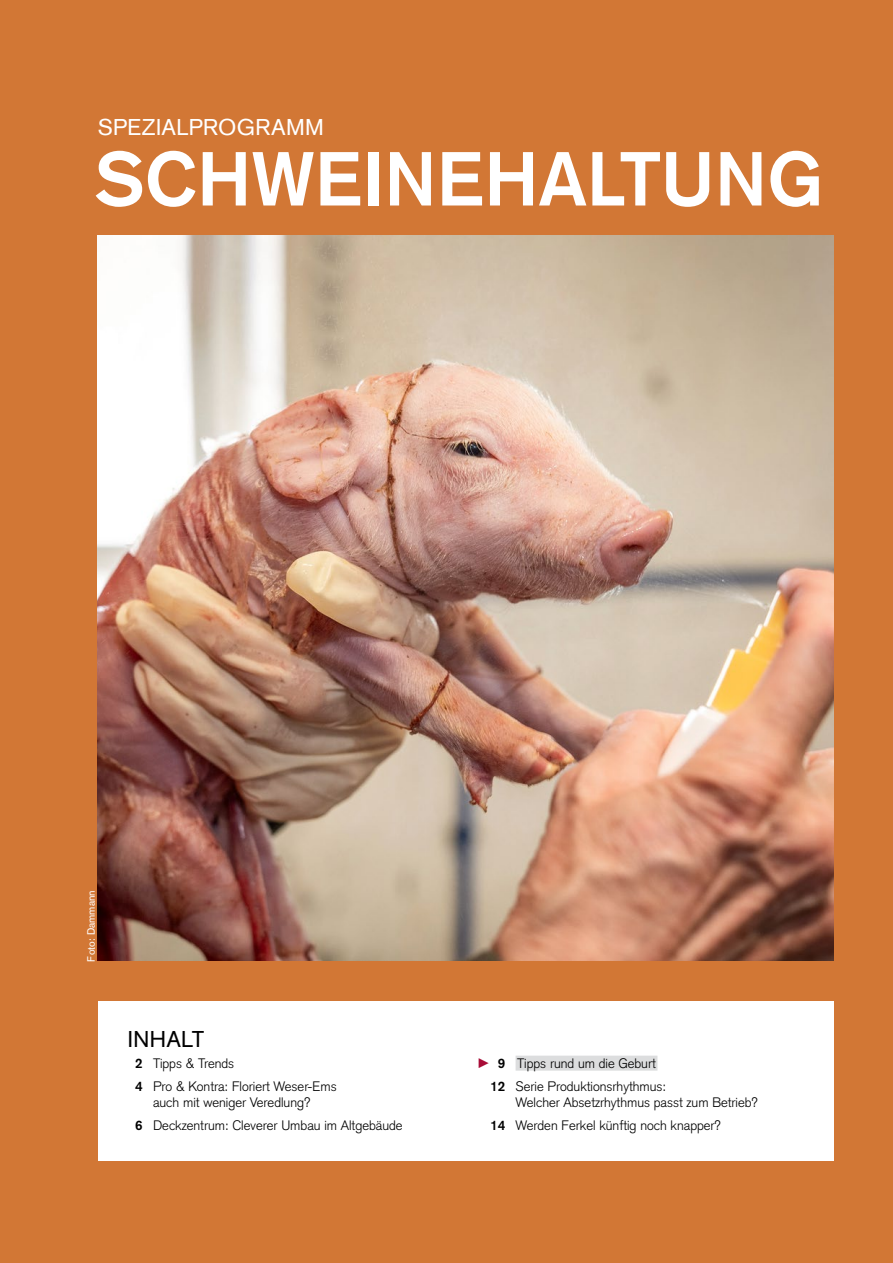
<style>
.page{position:relative;width:893px;height:1263px;background:#d27735}
.page>*{position:absolute;margin:0;border:0;box-sizing:border-box;transform-origin:0 0}
.t1{font:700 75px "Basic Commercial LT Pro";letter-spacing:.015em;color:#fff}
.t2{font:22.5px "Basic Commercial LT Pro";letter-spacing:.01em;color:#fff}
.GT_Innentitel_Inhalt{font:22.5px "Basic Commercial LT Pro";letter-spacing:.01em;color:#000}
.GT_Innentitel_Inhalt-2{font:300 13.5px/16.6px "Basic Commercial LT Pro";color:#000}
.GT_Bildnachweis{font:10.5px "Basic Commercial LT Pro";color:#fff}
.s1{font-weight:700}
</style>
<div class="page">
<img style="left:98px;top:236px;width:735px;height:725px">
<div style="left:98px;top:1001px;width:735px;height:160px;background:#fff"></div>
<div style="left:516px;top:1056px;width:141px;height:15px;background:#dcddde"></div>
<p class="t2" style="left:98px;top:114px;width:228px">SPEZIALPROGRAMM</p>
<p class="t1" style="left:96px;top:135px;width:729px">SCHWEINEHALTUNG</p>
<p class="GT_Bildnachweis" style="left:85px;top:962px;width:73px;rotate:-90deg">Foto: Dammann</p>
<p class="GT_Innentitel_Inhalt" style="left:128px;top:1025px;width:78px">INHALT</p>
<p class="GT_Innentitel_Inhalt-2" style="left:135px;top:1055px;width:101px"><span class="s1">2</span> Tipps &amp; Trends</p>
<p class="GT_Innentitel_Inhalt-2" style="left:153px;top:1078px;width:185px;text-indent:-18px"><span class="s1">4</span> Pro &amp; Kontra: Floriert Weser-Ems auch mit weniger Veredlung?</p>
<p class="GT_Innentitel_Inhalt-2" style="left:135px;top:1117px;width:269px"><span class="s1">6</span> Deckzentrum: Cleverer Umbau im Altgebäude</p>
<p class="GT_Innentitel_Inhalt-2" style="left:498px;top:1055px;width:159px"><span class="s1">9</span> Tipps rund um die Geburt</p>
<p class="GT_Innentitel_Inhalt-2" style="left:516px;top:1078px;width:244px;text-indent:-25px"><span class="s1">12</span> Serie Produktionsrhythmus:<br>Welcher Absetzrhythmus passt zum Betrieb?</p>
<p class="GT_Innentitel_Inhalt-2" style="left:490px;top:1117px;width:232px"><span class="s1">14</span> Werden Ferkel künftig noch knapper?</p>
</div>
